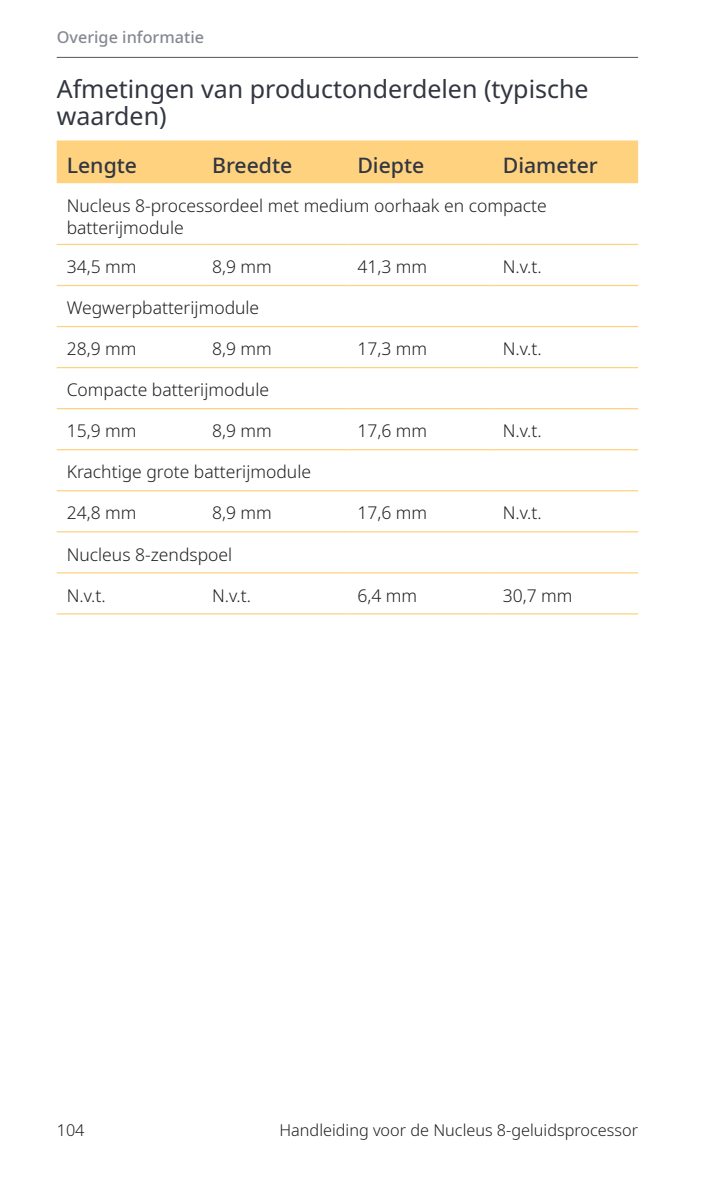
<style>
.page{position:relative;width:709px;height:1177px;background:#fff}
.page>*{position:absolute;margin:0;border:0;box-sizing:border-box;transform-origin:0 0}
.Heading_3{font:25px/27.5px "Noto Sans";color:#323640}
.Table_Heading_Left_a{font:500 21.25px "Noto Sans";color:#323640}
.Table_Body{font:300 17.5px/22.5px "Noto Sans";color:#231f20}
.t1{font:300 16.25px "Noto Sans";color:#231f20}
.t2{font:500 16.25px "Noto Sans";color:#858891}
</style>
<div class="page">
<hr style="left:57px;top:57px;width:581px;height:1px;background:#54555a">
<div style="left:57px;top:140px;width:581px;height:43px;background:#fed27e"></div>
<hr style="left:57px;top:244px;width:145px;height:1px;background:#fed27e">
<hr style="left:202px;top:244px;width:145px;height:1px;background:#fed27e">
<hr style="left:347px;top:244px;width:146px;height:1px;background:#fed27e">
<hr style="left:493px;top:244px;width:145px;height:1px;background:#fed27e">
<hr style="left:57px;top:285px;width:145px;height:1px;background:#fed27e">
<hr style="left:202px;top:285px;width:145px;height:1px;background:#fed27e">
<hr style="left:347px;top:285px;width:146px;height:1px;background:#fed27e">
<hr style="left:493px;top:285px;width:145px;height:1px;background:#fed27e">
<hr style="left:57px;top:326px;width:145px;height:1px;background:#fed27e">
<hr style="left:202px;top:326px;width:145px;height:1px;background:#fed27e">
<hr style="left:347px;top:326px;width:146px;height:1px;background:#fed27e">
<hr style="left:493px;top:326px;width:145px;height:1px;background:#fed27e">
<hr style="left:57px;top:367px;width:145px;height:1px;background:#fed27e">
<hr style="left:202px;top:367px;width:145px;height:1px;background:#fed27e">
<hr style="left:347px;top:367px;width:146px;height:1px;background:#fed27e">
<hr style="left:493px;top:367px;width:145px;height:1px;background:#fed27e">
<hr style="left:57px;top:408px;width:145px;height:1px;background:#fed27e">
<hr style="left:202px;top:408px;width:145px;height:1px;background:#fed27e">
<hr style="left:347px;top:408px;width:146px;height:1px;background:#fed27e">
<hr style="left:493px;top:408px;width:145px;height:1px;background:#fed27e">
<hr style="left:57px;top:449px;width:145px;height:1px;background:#fed27e">
<hr style="left:202px;top:449px;width:145px;height:1px;background:#fed27e">
<hr style="left:347px;top:449px;width:146px;height:1px;background:#fed27e">
<hr style="left:493px;top:449px;width:145px;height:1px;background:#fed27e">
<hr style="left:57px;top:490px;width:145px;height:1px;background:#fed27e">
<hr style="left:202px;top:490px;width:145px;height:1px;background:#fed27e">
<hr style="left:347px;top:490px;width:146px;height:1px;background:#fed27e">
<hr style="left:493px;top:490px;width:145px;height:1px;background:#fed27e">
<hr style="left:57px;top:531px;width:145px;height:1px;background:#fed27e">
<hr style="left:202px;top:531px;width:145px;height:1px;background:#fed27e">
<hr style="left:347px;top:531px;width:146px;height:1px;background:#fed27e">
<hr style="left:493px;top:531px;width:145px;height:1px;background:#fed27e">
<hr style="left:57px;top:572px;width:145px;height:1px;background:#fed27e">
<hr style="left:202px;top:572px;width:145px;height:1px;background:#fed27e">
<hr style="left:347px;top:572px;width:146px;height:1px;background:#fed27e">
<hr style="left:493px;top:572px;width:145px;height:1px;background:#fed27e">
<hr style="left:57px;top:613px;width:145px;height:1px;background:#fed27e">
<hr style="left:202px;top:613px;width:145px;height:1px;background:#fed27e">
<hr style="left:347px;top:613px;width:146px;height:1px;background:#fed27e">
<hr style="left:493px;top:613px;width:145px;height:1px;background:#fed27e">
<p class="t2" style="left:57px;top:26px;width:149px">Overige informatie</p>
<p class="Heading_3" style="left:57px;top:75px;width:533px">Afmetingen van productonderdelen (typische waarden)</p>
<p class="Table_Heading_Left_a" style="left:67px;top:150px;width:72px">Lengte</p>
<p class="Table_Heading_Left_a" style="left:212px;top:150px;width:82px">Breedte</p>
<p class="Table_Heading_Left_a" style="left:357px;top:150px;width:68px">Diepte</p>
<p class="Table_Heading_Left_a" style="left:503px;top:150px;width:97px">Diameter</p>
<p class="Table_Body" style="left:67px;top:195px;width:481px">Nucleus 8-processordeel met medium oorhaak en compacte batterijmodule</p>
<p class="Table_Body" style="left:67px;top:256px;width:71px">34,5 mm</p>
<p class="Table_Body" style="left:212px;top:256px;width:61px">8,9 mm</p>
<p class="Table_Body" style="left:357px;top:256px;width:71px">41,3 mm</p>
<p class="Table_Body" style="left:503px;top:256px;width:41px">N.v.t.</p>
<p class="Table_Body" style="left:67px;top:297px;width:194px">Wegwerpbatterijmodule</p>
<p class="Table_Body" style="left:67px;top:338px;width:71px">28,9 mm</p>
<p class="Table_Body" style="left:212px;top:338px;width:61px">8,9 mm</p>
<p class="Table_Body" style="left:357px;top:338px;width:71px">17,3 mm</p>
<p class="Table_Body" style="left:503px;top:338px;width:41px">N.v.t.</p>
<p class="Table_Body" style="left:67px;top:379px;width:204px">Compacte batterijmodule</p>
<p class="Table_Body" style="left:67px;top:420px;width:71px">15,9 mm</p>
<p class="Table_Body" style="left:212px;top:420px;width:61px">8,9 mm</p>
<p class="Table_Body" style="left:357px;top:420px;width:71px">17,6 mm</p>
<p class="Table_Body" style="left:503px;top:420px;width:41px">N.v.t.</p>
<p class="Table_Body" style="left:67px;top:461px;width:246px">Krachtige grote batterijmodule</p>
<p class="Table_Body" style="left:67px;top:502px;width:71px">24,8 mm</p>
<p class="Table_Body" style="left:212px;top:502px;width:61px">8,9 mm</p>
<p class="Table_Body" style="left:357px;top:502px;width:71px">17,6 mm</p>
<p class="Table_Body" style="left:503px;top:502px;width:41px">N.v.t.</p>
<p class="Table_Body" style="left:67px;top:543px;width:167px">Nucleus 8-zendspoel</p>
<p class="Table_Body" style="left:67px;top:584px;width:41px">N.v.t.</p>
<p class="Table_Body" style="left:212px;top:584px;width:41px">N.v.t.</p>
<p class="Table_Body" style="left:357px;top:584px;width:61px">6,4 mm</p>
<p class="Table_Body" style="left:503px;top:584px;width:71px">30,7 mm</p>
<p class="t1" style="left:57px;top:1118px;width:29px">104</p>
<p class="t1" style="left:279px;top:1118px;width:360px">Handleiding voor de Nucleus 8-geluidsprocessor</p>
</div>
